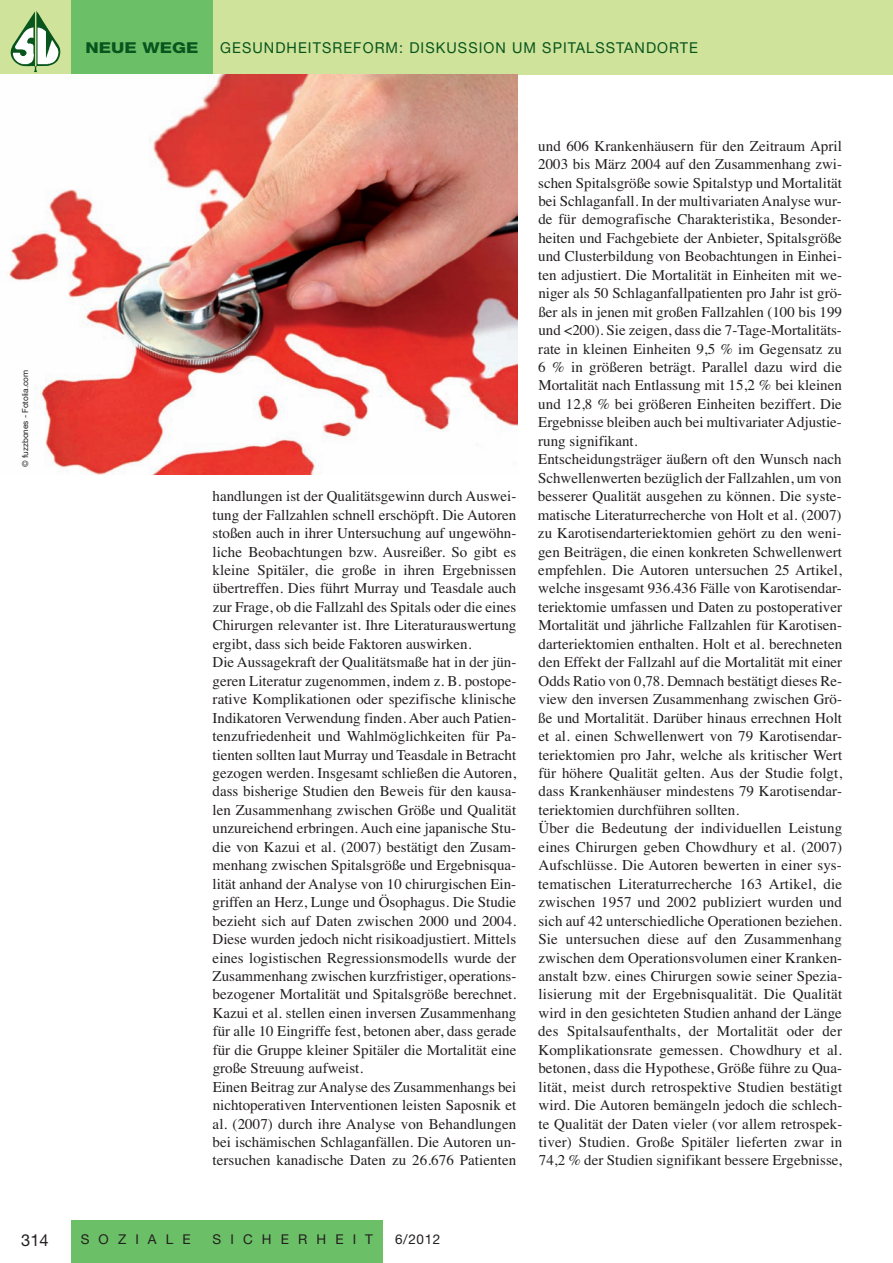
<style>
.page{position:relative;width:893px;height:1263px;background:#fff}
.page>*{position:absolute;margin:0;border:0;box-sizing:border-box;transform-origin:0 0}
.t1{font:16.5px "Helvetica Neue";color:#231f20}
.t2{font:15px/18.5px "Times";color:#231f20}
.t3{font:15px "Helvetica Neue";letter-spacing:.075em;color:#08551e;scale:.96 1}
.t4{font:800 15px "Helvetica Neue";color:#08551e;scale:1.2 1}
.t5{font:13.5px "Helvetica Neue";letter-spacing:.675em;color:#231f20}
.t6{font:8.25px "Helvetica Neue";letter-spacing:-.005em;color:#231f20}
</style>
<div class="page">
<div style="left:0;top:0;width:893px;height:74px;background:#d0e39a"></div>
<div style="left:71px;top:0;width:142px;height:74px;background:#6bc067"></div>
<div style="left:71px;top:1220px;width:312px;height:43px;background:#6bc067"></div>
<img style="left:11px;top:11px;width:49px;height:61px">
<img style="left:7px;top:74px;width:510px;height:400px">
<p class="t6" style="left:22px;top:467px;width:98px;rotate:-90deg">© fuzzbones - Fotolia.com</p>
<p class="t4" style="left:86px;top:43px;width:96px">NEUE WEGE</p>
<p class="t3" style="left:220px;top:43px;width:499px">GESUNDHEITSREFORM: DISKUSSION UM SPITALSSTANDORTE</p>
<p class="t2" style="left:213px;top:487px;width:305px">handlungen ist der Qualitätsgewinn durch Auswei&shy;tung der Fallzahlen schnell erschöpft. Die Autoren stoßen auch in ihrer Untersuchung auf ungewöhn&shy;liche Beobachtungen bzw. Ausreißer. So gibt es kleine Spitäler, die große in ihren Ergebnissen übertreffen. Dies führt Murray und Teasdale auch zur Frage, ob die Fallzahl des Spitals oder die eines Chirurgen relevanter ist. Ihre Literaturauswertung ergibt, dass sich beide Faktoren auswirken.<br>Die Aussagekraft der Qualitätsmaße hat in der jün&shy;geren Literatur zugenommen, indem z. B. postope&shy;rative Komplikationen oder spezifische klinische Indikatoren Verwendung finden. Aber auch Patien&shy;tenzufriedenheit und Wahlmöglichkeiten für Pa&shy;tienten sollten laut Murray und Teasdale in Betracht gezogen werden. Insgesamt schließen die Autoren, dass bisherige Studien den Beweis für den kausa&shy;len Zusammenhang zwischen Größe und Qualität unzureichend erbringen. Auch eine japanische Stu&shy;die von Kazui et al. (2007) bestätigt den Zusam&shy;menhang zwischen Spitalsgröße und Ergebnisqua&shy;lität anhand der Analyse von 10 chirurgischen Ein&shy;griffen an Herz, Lunge und Ösophagus. Die Studie bezieht sich auf Daten zwischen 2000 und 2004.<br>Diese wurden jedoch nicht risikoadjustiert. Mittels eines logistischen Regressionsmodells wurde der Zusammenhang zwischen kurzfristiger, operations&shy;bezogener Mortalität und Spitalsgröße berechnet.<br>Kazui et al. stellen einen inversen Zusammenhang für alle 10 Eingriffe fest, betonen aber, dass gerade für die Gruppe kleiner Spitäler die Mortalität eine große Streuung aufweist.<br>Einen Beitrag zur Analyse des Zusammenhangs bei nichtoperativen Interventionen leisten Saposnik et al. (2007) durch ihre Analyse von Behandlungen bei ischämischen Schlaganfällen. Die Autoren un&shy;tersuchen kanadische Daten zu 26.676 Patienten</p>
<p class="t2" style="left:538px;top:136px;width:306px">und 606 Krankenhäusern für den Zeitraum April 2003 bis März 2004 auf den Zusammenhang zwi&shy;schen Spitalsgröße sowie Spitalstyp und Mortalität bei Schlaganfall. In der multivariaten Analyse wur&shy;de für demografische Charakteristika, Besonder&shy;heiten und Fachgebiete der Anbieter, Spitalsgröße und Clusterbildung von Beobachtungen in Einhei&shy;ten adjustiert. Die Mortalität in Einheiten mit we&shy;niger als 50 Schlaganfallpatienten pro Jahr ist grö&shy;ßer als in jenen mit großen Fallzahlen (100 bis 199 und &lt;200). Sie zeigen, dass die 7-Tage-Mortalitäts&shy;rate in kleinen Einheiten 9,5 % im Gegensatz zu 6 % in größeren beträgt. Parallel dazu wird die Mortalität nach Entlassung mit 15,2 % bei kleinen und 12,8 % bei größeren Einheiten beziffert. Die Ergebnisse bleiben auch bei multivariater Adjustie&shy;rung signifikant.<br>Entscheidungsträger äußern oft den Wunsch nach Schwellenwerten bezüglich der Fallzahlen, um von besserer Qualität ausgehen zu können. Die syste&shy;matische Literaturrecherche von Holt et al. (2007) zu Karotisendarteriektomien gehört zu den weni&shy;gen Beiträgen, die einen konkreten Schwellenwert empfehlen. Die Autoren untersuchen 25 Artikel, welche insgesamt 936.436 Fälle von Karotisendar&shy;teriektomie umfassen und Daten zu postoperativer Mortalität und jährliche Fallzahlen für Karotisen&shy;darteriektomien enthalten. Holt et al. berechneten den Effekt der Fallzahl auf die Mortalität mit einer Odds Ratio von 0,78. Demnach bestätigt dieses Re&shy;view den inversen Zusammenhang zwischen Grö&shy;ße und Mortalität. Darüber hinaus errechnen Holt et al. einen Schwellenwert von 79 Karotisendar&shy;teriektomien pro Jahr, welche als kritischer Wert für höhere Qualität gelten. Aus der Studie folgt, dass Krankenhäuser mindestens 79 Karotisendar&shy;teriektomien durchführen sollten.<br>Über die Bedeutung der individuellen Leistung eines Chirurgen geben Chowdhury et al. (2007)<br>Aufschlüsse. Die Autoren bewerten in einer sys&shy;tematischen Literaturrecherche 163 Artikel, die zwischen 1957 und 2002 publiziert wurden und sich auf 42 unterschiedliche Operationen beziehen.<br>Sie untersuchen diese auf den Zusammenhang zwischen dem Operationsvolumen einer Kranken&shy;anstalt bzw. eines Chirurgen sowie seiner Spezia&shy;lisierung mit der Ergebnisqualität. Die Qualität wird in den gesichteten Studien anhand der Länge des Spitalsaufenthalts, der Mortalität oder der Komplikationsrate gemessen. Chowdhury et al. betonen, dass die Hypothese, Größe führe zu Qua&shy;lität, meist durch retrospektive Studien bestätigt wird. Die Autoren bemängeln jedoch die schlech&shy;te Qualität der Daten vieler (vor allem retrospek&shy;tiver) Studien. Große Spitäler lieferten zwar in 74,2 % der Studien signifikant bessere Ergebnisse,</p>
<p class="t1" style="left:21px;top:1234px;width:29px">314</p>
<p class="t5" style="left:81px;top:1234px;width:111px">SOZIALE</p>
<p class="t5" style="left:213px;top:1234px;width:162px">SICHERHEIT</p>
<p class="t5" style="left:395px;top:1234px;width:47px">6/2012</p>
</div>
